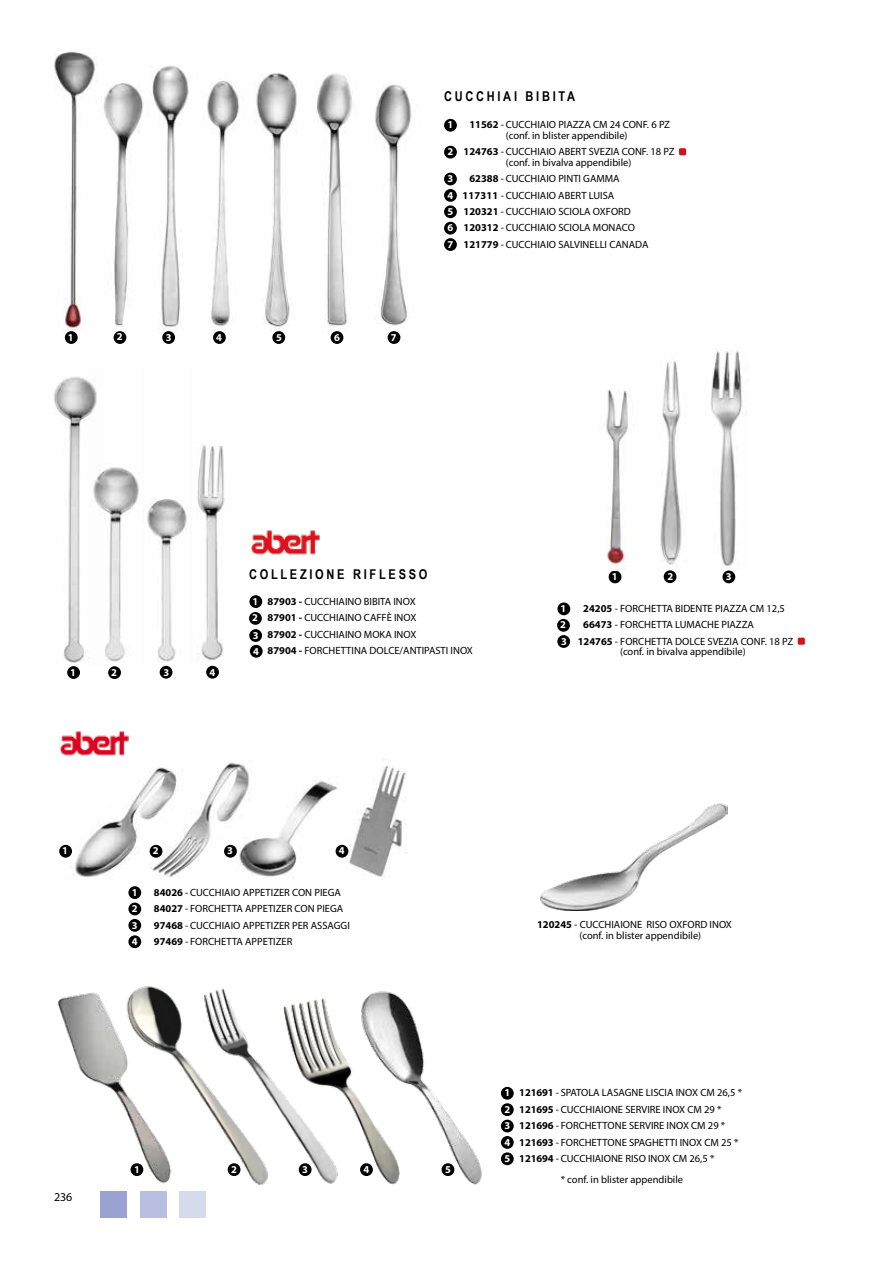
<style>
.page{position:relative;width:893px;height:1263px;background:#fff}
.page>*{position:absolute;margin:0;border:0;box-sizing:border-box;transform-origin:0 0}
.t1{font:700 13.5px "Arial Narrow";letter-spacing:.2em;color:#000}
.t2{font:12px "Myriad Pro";color:#000}
.t3{font:10.5px/16.4px "Myriad Pro";color:#000}
.t4{font:700 10.5px/16.5px "Myriad Pro";color:#fff}
.s1{font-weight:700}
.s2{font-weight:700;color:#fff}
</style>
<div class="page">
<img style="left:54px;top:49px;width:358px;height:286px">
<div style="left:65px;top:331px;width:13px;height:13px;background:#000;border-radius:50%"></div>
<div style="left:114px;top:331px;width:12px;height:13px;background:#000;border-radius:50%"></div>
<div style="left:213px;top:331px;width:13px;height:13px;background:#000;border-radius:50%"></div>
<div style="left:162px;top:331px;width:13px;height:13px;background:#000;border-radius:50%"></div>
<div style="left:272px;top:331px;width:13px;height:13px;background:#000;border-radius:50%"></div>
<div style="left:331px;top:331px;width:12px;height:13px;background:#000;border-radius:50%"></div>
<div style="left:388px;top:331px;width:12px;height:13px;background:#000;border-radius:50%"></div>
<div style="left:249px;top:595px;width:13px;height:13px;background:#000;border-radius:50%"></div>
<div style="left:249px;top:612px;width:13px;height:13px;background:#000;border-radius:50%"></div>
<div style="left:250px;top:645px;width:13px;height:13px;background:#000;border-radius:50%"></div>
<div style="left:249px;top:629px;width:13px;height:13px;background:#000;border-radius:50%"></div>
<img style="left:54px;top:376px;width:36px;height:287px">
<div style="left:67px;top:666px;width:13px;height:13px;background:#000;border-radius:50%"></div>
<div style="left:108px;top:666px;width:13px;height:13px;background:#000;border-radius:50%"></div>
<div style="left:206px;top:666px;width:13px;height:13px;background:#000;border-radius:50%"></div>
<div style="left:160px;top:666px;width:12px;height:13px;background:#000;border-radius:50%"></div>
<img style="left:251px;top:530px;width:69px;height:25px">
<div style="left:444px;top:119px;width:13px;height:13px;background:#000;border-radius:50%"></div>
<div style="left:444px;top:146px;width:13px;height:13px;background:#000;border-radius:50%"></div>
<div style="left:679px;top:148px;width:7px;height:7px;background:#cd171a;border-radius:2px"></div>
<div style="left:444px;top:173px;width:13px;height:12px;background:#000;border-radius:50%"></div>
<div style="left:444px;top:189px;width:13px;height:13px;background:#000;border-radius:50%"></div>
<div style="left:444px;top:205px;width:13px;height:13px;background:#000;border-radius:50%"></div>
<div style="left:444px;top:222px;width:13px;height:13px;background:#000;border-radius:50%"></div>
<div style="left:444px;top:238px;width:13px;height:13px;background:#000;border-radius:50%"></div>
<img style="left:59px;top:759px;width:348px;height:118px">
<div style="left:150px;top:845px;width:12px;height:13px;background:#000;border-radius:50%"></div>
<div style="left:59px;top:845px;width:13px;height:13px;background:#000;border-radius:50%"></div>
<div style="left:224px;top:845px;width:13px;height:13px;background:#000;border-radius:50%"></div>
<div style="left:336px;top:845px;width:12px;height:13px;background:#000;border-radius:50%"></div>
<div style="left:128px;top:886px;width:13px;height:13px;background:#000;border-radius:50%"></div>
<div style="left:128px;top:902px;width:13px;height:13px;background:#000;border-radius:50%"></div>
<div style="left:128px;top:919px;width:13px;height:13px;background:#000;border-radius:50%"></div>
<div style="left:128px;top:935px;width:13px;height:13px;background:#000;border-radius:50%"></div>
<img style="left:60px;top:731px;width:69px;height:25px">
<div style="left:798px;top:638px;width:7px;height:7px;background:#cd171a;border-radius:2px"></div>
<div style="left:557px;top:602px;width:13px;height:13px;background:#000;border-radius:50%"></div>
<div style="left:557px;top:619px;width:13px;height:13px;background:#000;border-radius:50%"></div>
<div style="left:557px;top:635px;width:13px;height:13px;background:#000;border-radius:50%"></div>
<img style="left:660px;top:350px;width:83px;height:218px">
<div style="left:609px;top:570px;width:12px;height:13px;background:#000;border-radius:50%"></div>
<div style="left:722px;top:570px;width:13px;height:13px;background:#000;border-radius:50%"></div>
<div style="left:664px;top:570px;width:12px;height:13px;background:#000;border-radius:50%"></div>
<img style="left:603px;top:389px;width:25px;height:181px">
<img style="left:197px;top:444px;width:28px;height:222px">
<img style="left:90px;top:382px;width:49px;height:280px">
<img style="left:147px;top:499px;width:40px;height:167px">
<div style="left:501px;top:1087px;width:13px;height:13px;background:#000;border-radius:50%"></div>
<div style="left:501px;top:1103px;width:13px;height:13px;background:#000;border-radius:50%"></div>
<div style="left:501px;top:1120px;width:13px;height:12px;background:#000;border-radius:50%"></div>
<div style="left:501px;top:1136px;width:13px;height:13px;background:#000;border-radius:50%"></div>
<div style="left:501px;top:1152px;width:13px;height:13px;background:#000;border-radius:50%"></div>
<img style="left:138px;top:986px;width:61px;height:107px">
<img style="left:369px;top:991px;width:113px;height:194px">
<img style="left:199px;top:988px;width:72px;height:197px">
<img style="left:57px;top:989px;width:126px;height:195px">
<img style="left:271px;top:995px;width:142px;height:190px">
<div style="left:131px;top:1163px;width:12px;height:13px;background:#000;border-radius:50%"></div>
<div style="left:228px;top:1163px;width:12px;height:13px;background:#000;border-radius:50%"></div>
<div style="left:299px;top:1163px;width:13px;height:13px;background:#000;border-radius:50%"></div>
<div style="left:360px;top:1163px;width:13px;height:13px;background:#000;border-radius:50%"></div>
<div style="left:442px;top:1163px;width:12px;height:13px;background:#000;border-radius:50%"></div>
<img style="left:540px;top:804px;width:187px;height:106px">
<div style="left:100px;top:1191px;width:27px;height:27px;background:#9aa2d2"></div>
<div style="left:140px;top:1191px;width:26px;height:27px;background:#b8bedf"></div>
<div style="left:180px;top:1191px;width:26px;height:27px;background:#d6daed"></div>
<p class="t1" style="left:444px;top:86px;width:133px">CUCCHIAI BIBITA</p>
<p class="t4" style="left:68px;top:328px;width:7px">1</p>
<p class="t4" style="left:117px;top:328px;width:7px">2</p>
<p class="t4" style="left:166px;top:329px;width:7px">3</p>
<p class="t4" style="left:216px;top:329px;width:7px">4</p>
<p class="t4" style="left:276px;top:329px;width:7px">5</p>
<p class="t4" style="left:334px;top:329px;width:7px">6</p>
<p class="t4" style="left:391px;top:329px;width:7px">7</p>
<p class="t4" style="left:448px;top:116px;width:7px">1</p>
<p class="t3" style="left:469px;top:119px;width:202px;line-height:10.5px;text-align:center"><span class="s1">11562</span> - CUCCHIAIO PIAZZA CM 24 CONF. 6 PZ (conf. in blister appendibile)</p>
<p class="t3" style="left:506px;top:146px;width:170px;line-height:10.5px;text-indent:-58px"><span class="s2">2</span> <span class="s1">124763</span> - CUCCHIAIO ABERT SVEZIA CONF. 18 PZ (conf. in bivalva appendibile)</p>
<p class="t4" style="left:448px;top:170px;width:7px">3</p>
<p class="t3" style="left:448px;top:170px;width:202px;text-indent:22px"><span class="s1">62388</span> - CUCCHIAIO PINTI GAMMA<br><span class="s2">4</span> <span class="s1">117311</span> - CUCCHIAIO ABERT LUISA<br><span class="s2">5</span> <span class="s1">120321</span> - CUCCHIAIO SCIOLA OXFORD<br><span class="s2">6</span> <span class="s1">120312</span> - CUCCHIAIO SCIOLA MONACO<br><span class="s2">7</span> <span class="s1">121779</span> - CUCCHIAIO SALVINELLI CANADA</p>
<p class="t4" style="left:70px;top:663px;width:7px">1</p>
<p class="t4" style="left:111px;top:663px;width:7px">2</p>
<p class="t4" style="left:163px;top:663px;width:7px">3</p>
<p class="t4" style="left:209px;top:663px;width:7px">4</p>
<p class="t1" style="left:249px;top:564px;width:180px">COLLEZIONE RIFLESSO</p>
<p class="t3" style="left:268px;top:593px;width:207px"><span class="s1">87903 -</span> CUCCHIAINO BIBITA INOX<br><span class="s1">87901 -</span> CUCCHIAINO CAFFÈ INOX<br><span class="s1">87902 -</span> CUCCHIAINO MOKA INOX<br><span class="s1">87904 -</span> FORCHETTINA DOLCE/ANTIPASTI INOX</p>
<p class="t4" style="left:252px;top:592px;width:8px">1<br>2</p>
<p class="t4" style="left:253px;top:642px;width:7px">4</p>
<p class="t4" style="left:253px;top:627px;width:7px">3</p>
<p class="t4" style="left:560px;top:600px;width:8px;text-align:justify">1<br>2<br>3</p>
<p class="t4" style="left:612px;top:568px;width:7px">1</p>
<p class="t4" style="left:667px;top:568px;width:7px">2</p>
<p class="t4" style="left:726px;top:568px;width:7px">3</p>
<p class="t3" style="left:583px;top:600px;width:203px"><span class="s1">24205</span> - FORCHETTA BIDENTE PIAZZA CM 12,5</p>
<p class="t3" style="left:583px;top:616px;width:172px"><span class="s1">66473</span> - FORCHETTA LUMACHE PIAZZA</p>
<p class="t3" style="left:578px;top:633px;width:217px"><span class="s1">124765</span> - FORCHETTA DOLCE SVEZIA CONF. 18 PZ</p>
<p class="t3" style="left:620px;top:643px;width:127px">(conf. in bivalva appendibile)</p>
<p class="t4" style="left:62px;top:842px;width:7px">1</p>
<p class="t4" style="left:153px;top:842px;width:7px">2</p>
<p class="t4" style="left:227px;top:842px;width:7px">3</p>
<p class="t4" style="left:339px;top:842px;width:7px">4</p>
<p class="t4" style="left:132px;top:884px;width:7px">1</p>
<p class="t3" style="left:154px;top:884px;width:188px"><span class="s1">84026</span> - CUCCHIAIO APPETIZER CON PIEGA</p>
<p class="t4" style="left:132px;top:900px;width:7px">2</p>
<p class="t3" style="left:154px;top:900px;width:191px"><span class="s1">84027</span> - FORCHETTA APPETIZER CON PIEGA</p>
<p class="t4" style="left:132px;top:916px;width:7px">3</p>
<p class="t3" style="left:154px;top:917px;width:198px"><span class="s1">97468</span> - CUCCHIAIO APPETIZER PER ASSAGGI</p>
<p class="t4" style="left:132px;top:933px;width:7px">4</p>
<p class="t3" style="left:154px;top:933px;width:140px"><span class="s1">97469</span> - FORCHETTA APPETIZER</p>
<p class="t3" style="left:579px;top:919px;width:154px;line-height:10.5px;text-indent:-42px"><span class="s1">120245</span> - CUCCHIAIONE RISO OXFORD INOX (conf. in blister appendibile)</p>
<p class="t2" style="left:54px;top:1190px;width:20px">236</p>
<p class="t4" style="left:134px;top:1161px;width:7px">1</p>
<p class="t4" style="left:231px;top:1161px;width:7px">2</p>
<p class="t4" style="left:302px;top:1161px;width:7px">3</p>
<p class="t4" style="left:364px;top:1161px;width:7px">4</p>
<p class="t4" style="left:445px;top:1161px;width:7px">5</p>
<p class="t3" style="left:504px;top:1084px;width:239px"><span class="s2">1</span> <span class="s1">121691</span> - SPATOLA LASAGNE LISCIA INOX CM 26,5 * <span class="s2">2</span> <span class="s1">121695</span> - CUCCHIAIONE SERVIRE INOX CM 29 *<br><span class="s2">3</span> <span class="s1">121696</span> - FORCHETTONE SERVIRE INOX CM 29 *<br><span class="s2">4</span> <span class="s1">121693</span> - FORCHETTONE SPAGHETTI INOX CM 25 * <span class="s2">5</span> <span class="s1">121694</span> - CUCCHIAIONE RISO INOX CM 26,5 *</p>
<p class="t3" style="left:561px;top:1171px;width:124px">* conf. in blister appendibile</p>
</div>
